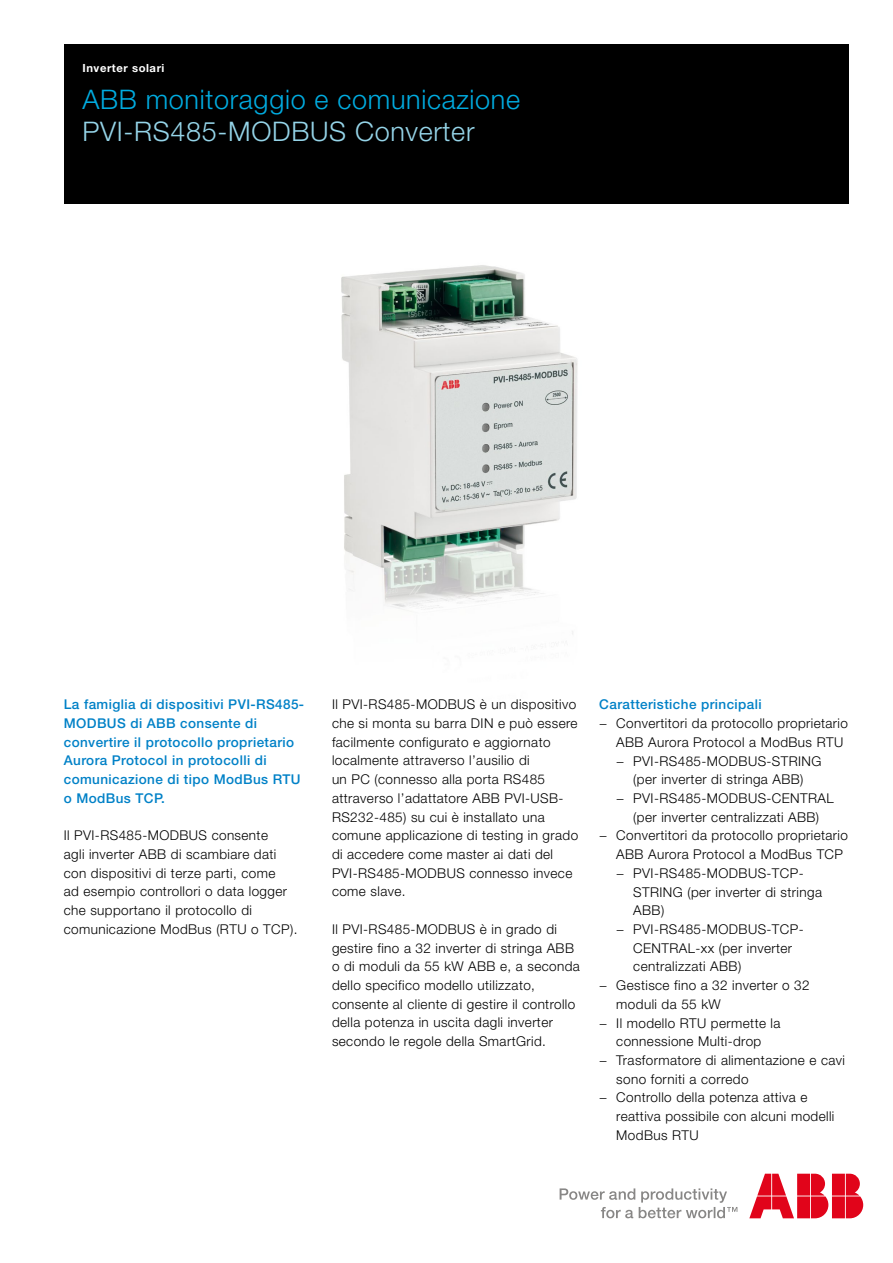
<style>
.page{position:relative;width:893px;height:1263px;background:#fff}
.page>*{position:absolute;margin:0;border:0;box-sizing:border-box;transform-origin:0 0}
.t1{font:300 27px "Helvetica Neue";letter-spacing:.025em;color:#00abdf}
.t2{font:300 27px "Helvetica Neue";letter-spacing:.025em;color:#95d4e8}
.t3{font:300 13.5px/18.8px "Helvetica Neue";letter-spacing:.03em;color:#000}
.t4{font:500 13.5px/18.8px "Helvetica Neue";letter-spacing:.03em;color:#0081c7}
.t5{font:700 11.25px "Helvetica Neue";letter-spacing:.05em;color:#fff}
</style>
<div class="page">
<svg style="left:560px;top:1188px;width:177px;height:30px"></svg>
<svg style="left:749px;top:1174px;width:114px;height:44px"></svg>
<img style="left:341px;top:265px;width:237px;height:369px">
<div style="left:64px;top:45px;width:784px;height:159px;background:#000"></div>
<p class="t5" style="left:82px;top:61px;width:84px">Inverter solari</p>
<h1 class="t1" style="left:82px;top:83px;width:439px">ABB monitoraggio e comunicazione</h1>
<h1 class="t2" style="left:82px;top:115px;width:393px">PVI-RS485-MODBUS Converter</h1>
<p class="t4" style="left:64px;top:695px;width:242px">La famiglia di dispositivi PVI-RS485-<br>MODBUS di ABB consente di convertire il protocollo proprietario<br>Aurora Protocol in protocolli di comunicazione di tipo ModBus RTU o ModBus TCP.</p>
<p class="t3" style="left:64px;top:826px;width:235px">Il PVI-RS485-MODBUS consente<br>agli inverter ABB di scambiare dati con dispositivi di terze parti, come<br>ad esempio controllori o data logger che supportano il protocollo di comunicazione ModBus (RTU o TCP).</p>
<p class="t3" style="left:332px;top:695px;width:248px">Il PVI-RS485-MODBUS è un dispositivo che si monta su barra DIN e può essere facilmente configurato e aggiornato localmente attraverso l’ausilio di<br>un PC (connesso alla porta RS485 attraverso l’adattatore ABB PVI-USB-RS232-485) su cui è installato una comune applicazione di testing in grado di accedere come master ai dati del PVI-RS485-MODBUS connesso invece come slave.</p>
<p class="t3" style="left:332px;top:919px;width:249px">Il PVI-RS485-MODBUS è in grado di gestire fino a 32 inverter di stringa ABB o di moduli da 55 kW ABB e, a seconda dello specifico modello utilizzato, consente al cliente di gestire il controllo della potenza in uscita dagli inverter secondo le regole della SmartGrid.</p>
<p class="t4" style="left:599px;top:695px;width:164px">Caratteristiche principali</p>
<p class="t3" style="left:599px;top:714px;width:250px">− Convertitori da protocollo proprietario</p>
<p class="t3" style="left:616px;top:732px;width:228px">ABB Aurora Protocol a ModBus RTU</p>
<p class="t3" style="left:616px;top:751px;width:207px">− PVI-RS485-MODBUS-STRING</p>
<p class="t3" style="left:633px;top:770px;width:172px">(per inverter di stringa ABB)</p>
<p class="t3" style="left:616px;top:788px;width:219px">− PVI-RS485-MODBUS-CENTRAL</p>
<p class="t3" style="left:633px;top:807px;width:187px">(per inverter centralizzati ABB)</p>
<p class="t3" style="left:599px;top:826px;width:250px">− Convertitori da protocollo proprietario</p>
<p class="t3" style="left:616px;top:845px;width:228px">ABB Aurora Protocol a ModBus TCP</p>
<p class="t3" style="left:616px;top:863px;width:189px">− PVI-RS485-MODBUS-TCP-</p>
<p class="t3" style="left:633px;top:882px;width:190px">STRING (per inverter di stringa</p>
<p class="t3" style="left:633px;top:901px;width:32px">ABB)</p>
<p class="t3" style="left:616px;top:919px;width:189px">− PVI-RS485-MODBUS-TCP-</p>
<p class="t3" style="left:633px;top:938px;width:160px">CENTRAL-xx (per inverter</p>
<p class="t3" style="left:633px;top:957px;width:109px">centralizzati ABB)</p>
<p class="t3" style="left:599px;top:975px;width:212px">− Gestisce fino a 32 inverter o 32</p>
<p class="t3" style="left:616px;top:994px;width:106px">moduli da 55 kW</p>
<p class="t3" style="left:599px;top:1013px;width:183px">− Il modello RTU permette la</p>
<p class="t3" style="left:616px;top:1032px;width:147px">connessione Multi-drop</p>
<p class="t3" style="left:599px;top:1050px;width:247px">− Trasformatore di alimentazione e cavi</p>
<p class="t3" style="left:616px;top:1069px;width:134px">sono forniti a corredo</p>
<p class="t3" style="left:599px;top:1088px;width:210px">− Controllo della potenza attiva e</p>
<p class="t3" style="left:616px;top:1106px;width:220px">reattiva possibile con alcuni modelli</p>
<p class="t3" style="left:616px;top:1125px;width:84px">ModBus RTU</p>
</div>
